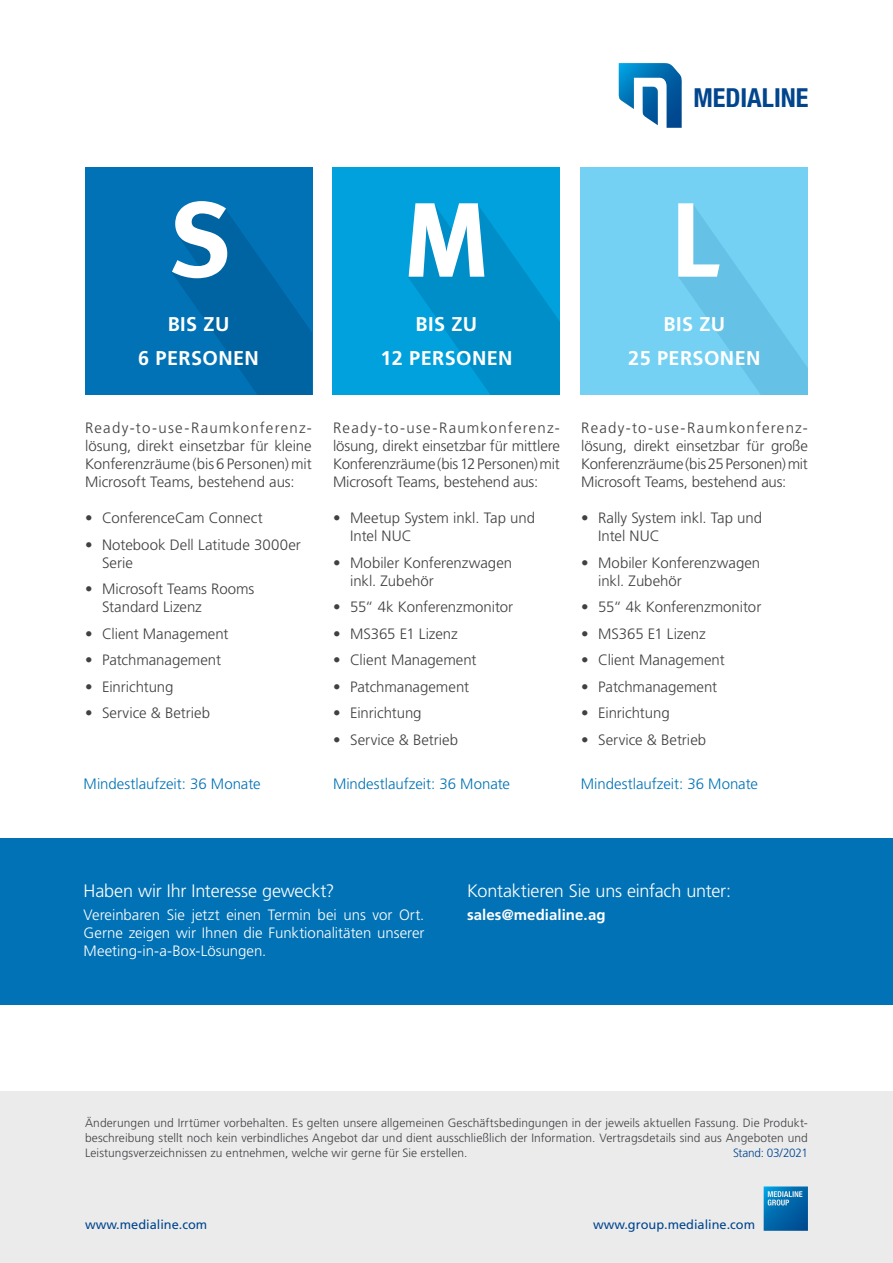
<style>
.page{position:relative;width:893px;height:1263px;background:#fff}
.page>*{position:absolute;margin:0;border:0;box-sizing:border-box;transform-origin:0 0}
.t1{font:700 condensed 26.25px "Helvetica Neue";color:#00458d}
.t2{font:700 19.95px/34.3px "Frutiger LT Pro";letter-spacing:.02em;color:#fff;text-align:center}
.t3{font:300 18px "Frutiger LT Pro";letter-spacing:-.01em;color:#fff}
.t4{font:300 15px/18px "Frutiger LT Pro";letter-spacing:-.005em;color:#414042}
.t5{font:300 15px/18px "Frutiger LT Pro";color:#fff;text-align:justify}
.t6{font:300 15px "Frutiger LT Pro";color:#0072b5}
.t7{font:700 15px "Frutiger LT Pro";letter-spacing:.005em;color:#fff}
.t8{font:12.75px "Frutiger LT Pro";color:#00458d}
.t9{font:300 12px/15px "Frutiger LT Pro";letter-spacing:.005em;color:#414042;text-align:justify}
.t10{font:300 12px "Frutiger LT Pro";letter-spacing:-.025em;color:#00458d}
</style>
<div class="page">
<div style="left:85px;top:168px;width:227px;height:227px;background:#0072b5"></div>
<svg style="left:172px;top:201px;width:140px;height:194px"></svg>
<div style="left:333px;top:168px;width:227px;height:227px;background:#00a1dd"></div>
<svg style="left:408px;top:203px;width:152px;height:192px"></svg>
<div style="left:581px;top:168px;width:227px;height:227px;background:#75d1f3"></div>
<svg style="left:678px;top:203px;width:130px;height:192px"></svg>
<div style="left:0;top:838px;width:893px;height:167px;background:#0072b5"></div>
<div style="left:0;top:1091px;width:893px;height:172px;background:#ebebec"></div>
<svg style="left:618px;top:63px;width:64px;height:65px"></svg>
<svg style="left:764px;top:1186px;width:44px;height:45px;background:#1976b2"></svg>
<h1 class="t1" style="left:693px;top:82px;width:117px">MEDIALINE</h1>
<h2 class="t2" style="left:138px;top:307px;width:122px">BIS ZU<br>6 PERSONEN</h2>
<h2 class="t2" style="left:380px;top:307px;width:134px">BIS ZU<br>12 PERSONEN</h2>
<h2 class="t2" style="left:628px;top:307px;width:134px">BIS ZU<br>25 PERSONEN</h2>
<p class="t4" style="left:85px;top:419px;width:228px;text-align:justify">Ready-to-use-Raumkonferenz&shy;lösung, direkt einsetzbar für kleine Konferenzräume (bis 6 Personen) mit Microsoft Teams, bestehend aus:</p>
<p class="t4" style="left:85px;top:509px;width:179px">• ConferenceCam Connect</p>
<p class="t4" style="left:102px;top:535px;width:200px;text-indent:-17px">• Notebook Dell Latitude 3000er<br>Serie</p>
<p class="t4" style="left:102px;top:580px;width:154px;text-indent:-17px">• Microsoft Teams Rooms<br>Standard Lizenz</p>
<p class="t4" style="left:85px;top:624px;width:145px">• Client Management</p>
<p class="t4" style="left:85px;top:651px;width:138px">• Patchmanagement</p>
<p class="t4" style="left:85px;top:677px;width:90px">• Einrichtung</p>
<p class="t4" style="left:85px;top:704px;width:127px">• Service &amp; Betrieb</p>
<p class="t4" style="left:333px;top:419px;width:228px;text-align:justify">Ready-to-use-Raumkonferenz&shy;lösung, direkt einsetzbar für mittlere Konferenzräume (bis 12 Personen) mit Microsoft Teams, bestehend aus:</p>
<p class="t4" style="left:350px;top:509px;width:187px;text-indent:-17px">• Meetup System inkl. Tap und<br>Intel NUC</p>
<p class="t4" style="left:350px;top:553px;width:164px;text-indent:-17px">• Mobiler Konferenzwagen inkl. Zubehör</p>
<p class="t4" style="left:333px;top:598px;width:182px">• 55“ 4k Konferenzmonitor</p>
<p class="t4" style="left:333px;top:624px;width:126px">• MS365 E1 Lizenz</p>
<p class="t4" style="left:333px;top:651px;width:145px">• Client Management</p>
<p class="t4" style="left:333px;top:677px;width:138px">• Patchmanagement</p>
<p class="t4" style="left:333px;top:704px;width:90px">• Einrichtung</p>
<p class="t4" style="left:333px;top:730px;width:127px">• Service &amp; Betrieb</p>
<p class="t4" style="left:581px;top:419px;width:228px;text-align:justify">Ready-to-use-Raumkonferenz&shy;lösung, direkt einsetzbar für große Konferenzräume (bis 25 Personen) mit Microsoft Teams, bestehend aus:</p>
<p class="t4" style="left:598px;top:509px;width:166px;text-indent:-17px">• Rally System inkl. Tap und<br>Intel NUC</p>
<p class="t4" style="left:598px;top:553px;width:164px;text-indent:-17px">• Mobiler Konferenzwagen inkl. Zubehör</p>
<p class="t4" style="left:581px;top:598px;width:182px">• 55“ 4k Konferenzmonitor</p>
<p class="t4" style="left:581px;top:624px;width:126px">• MS365 E1 Lizenz</p>
<p class="t4" style="left:581px;top:651px;width:145px">• Client Management</p>
<p class="t4" style="left:581px;top:677px;width:138px">• Patchmanagement</p>
<p class="t4" style="left:581px;top:704px;width:90px">• Einrichtung</p>
<p class="t4" style="left:581px;top:731px;width:127px">• Service &amp; Betrieb</p>
<p class="t6" style="left:84px;top:775px;width:179px">Mindestlaufzeit: 36 Monate</p>
<p class="t6" style="left:333px;top:775px;width:179px">Mindestlaufzeit: 36 Monate</p>
<p class="t6" style="left:581px;top:775px;width:179px">Mindestlaufzeit: 36 Monate</p>
<p class="t3" style="left:84px;top:881px;width:252px">Haben wir Ihr Interesse geweckt?</p>
<p class="t5" style="left:84px;top:905px;width:342px">Vereinbaren Sie jetzt einen Termin bei uns vor Ort.<br>Gerne zeigen wir Ihnen die Funktionalitäten unserer Meeting-in-a-Box-Lösungen.</p>
<p class="t3" style="left:467px;top:881px;width:265px">Kontaktieren Sie uns einfach unter:</p>
<p class="t7" style="left:467px;top:905px;width:140px">sales@medialine.ag</p>
<p class="t9" style="left:85px;top:1115px;width:724px">Änderungen und Irrtümer vorbehalten. Es gelten unsere allgemeinen Geschäftsbedingungen in der jeweils aktuellen Fassung. Die Produkt&shy;beschreibung stellt noch kein verbindliches Angebot dar und dient ausschließlich der Information. Vertragsdetails sind aus Angeboten und Leistungsverzeichnissen zu entnehmen, welche wir gerne für Sie erstellen.</p>
<p class="t10" style="left:733px;top:1145px;width:76px">Stand: 03/2021</p>
<p class="t8" style="left:85px;top:1216px;width:124px">www.medialine.com</p>
<p class="t8" style="left:593px;top:1216px;width:164px">www.group.medialine.com</p>
</div>
